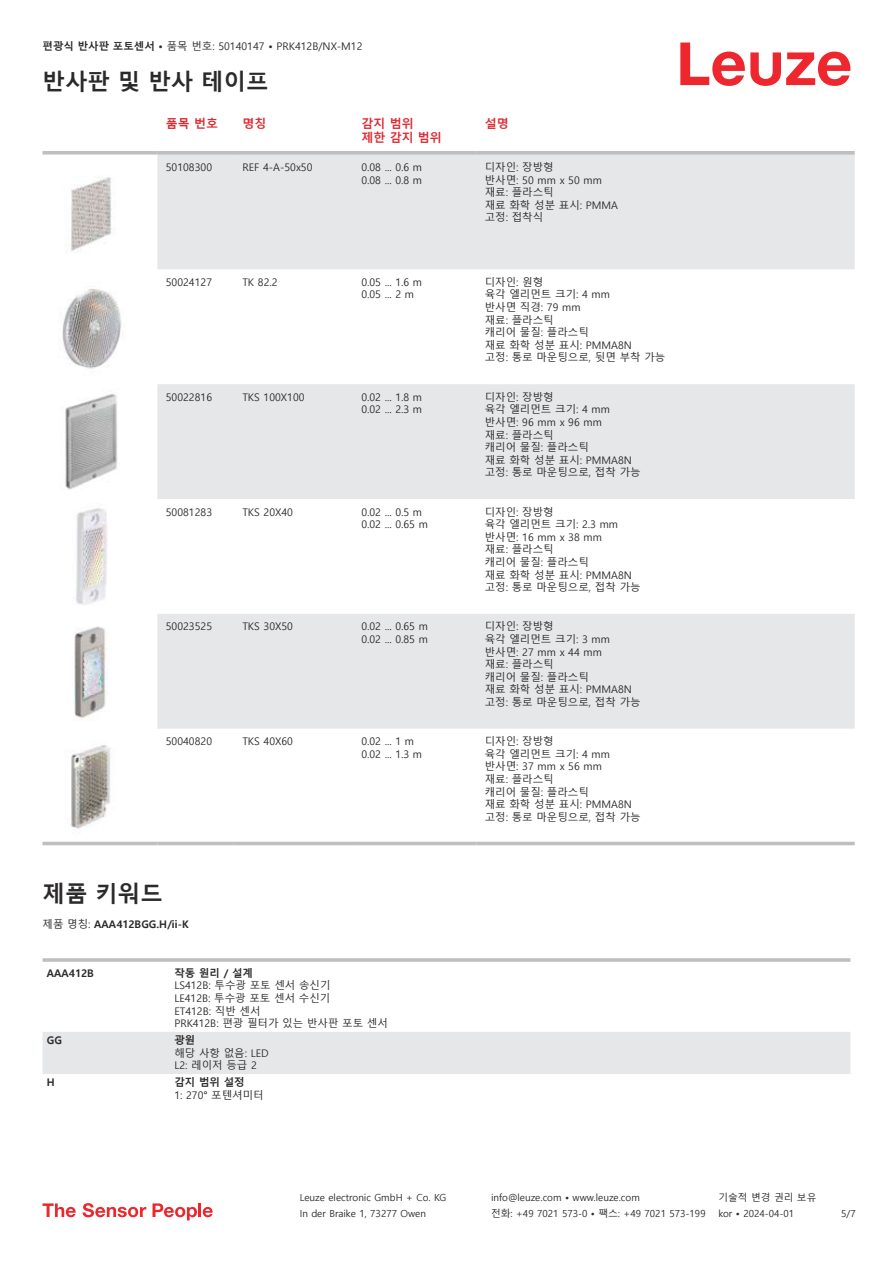
<style>
.page{position:relative;width:893px;height:1263px;background:#fff}
.page>*{position:absolute;margin:0;border:0;box-sizing:border-box;transform-origin:0 0}
.t1{font:700 22.5px "Malgun Gothic";color:#2b292a}
.t2{font:700 12px/14.4px "Malgun Gothic";color:#db2a30}
.t3{font:10.5px/12.6px "Malgun Gothic";color:#2b292a}
.t4{font:700 10.5px "Malgun Gothic";color:#2b292a}
.t5{font:9.75px "Malgun Gothic";color:#2b292a}
.s1{font-weight:700}
.s2{font-weight:400}
</style>
<div class="page">
<svg style="left:680px;top:43px;width:170px;height:43px"></svg>
<svg style="left:157px;top:155px;width:698px;height:574px;fill:#e6e7e9"></svg>
<svg style="left:43px;top:151px;width:114px;height:4px"></svg>
<svg style="left:157px;top:151px;width:77px;height:4px"></svg>
<svg style="left:234px;top:151px;width:119px;height:4px"></svg>
<svg style="left:353px;top:151px;width:123px;height:4px"></svg>
<svg style="left:476px;top:151px;width:379px;height:4px;background:#c1c3c5"></svg>
<hr style="left:43px;top:842px;width:114px;height:3px;background:#bdbfc1">
<hr style="left:157px;top:842px;width:77px;height:3px;background:#bdbfc1">
<hr style="left:234px;top:842px;width:119px;height:3px;background:#bdbfc1">
<hr style="left:353px;top:842px;width:123px;height:3px;background:#bdbfc1">
<hr style="left:476px;top:842px;width:379px;height:3px;background:#bdbfc1">
<img style="left:71px;top:177px;width:41px;height:75px">
<img style="left:62px;top:289px;width:60px;height:80px">
<img style="left:65px;top:394px;width:53px;height:96px">
<img style="left:73px;top:508px;width:34px;height:97px">
<img style="left:74px;top:626px;width:34px;height:94px">
<img style="left:70px;top:745px;width:40px;height:84px">
<div style="left:43px;top:1032px;width:807px;height:42px;background:#e6e7e9"></div>
<hr style="left:43px;top:958px;width:127px;height:4px;background:#c3c5c7">
<hr style="left:170px;top:958px;width:680px;height:4px;background:#c6c8c9">
<svg style="left:43px;top:1203px;width:33px;height:14px"></svg>
<svg style="left:83px;top:1203px;width:63px;height:14px"></svg>
<svg style="left:153px;top:1203px;width:44px;height:17px"></svg>
<hr style="left:198px;top:1203px;width:3px;height:14px;background:#ed272d">
<svg style="left:203px;top:1207px;width:10px;height:10px"></svg>
<p class="t3" style="left:43px;top:40px;width:321px"><span class="s1">편광식 반사판 포토센서 •</span> 품목 번호: 50140147 <span class="s1">•</span> PRK412B/NX-M12</p>
<h1 class="t1" style="left:43px;top:69px;width:228px">반사판 및 반사 테이프</h1>
<p class="t2" style="left:166px;top:116px;width:54px">품목 번호</p>
<p class="t2" style="left:242px;top:116px;width:25px">명칭</p>
<p class="t2" style="left:361px;top:116px;width:82px">감지 범위<br>제한 감지 범위</p>
<p class="t2" style="left:485px;top:116px;width:25px">설명</p>
<p class="t3" style="left:166px;top:161px;width:48px">50108300</p>
<p class="t3" style="left:242px;top:161px;width:72px">REF 4-A-50x50</p>
<p class="t3" style="left:361px;top:161px;width:62px">0.08 ... 0.6 m<br>0.08 ... 0.8 m</p>
<p class="t3" style="left:485px;top:161px;width:135px">디자인: 장방형<br>반사면: 50 mm x 50 mm 재료: 플라스틱<br>재료 화학 성분 표시: PMMA 고정: 접착식</p>
<p class="t3" style="left:166px;top:276px;width:48px">50024127</p>
<p class="t3" style="left:242px;top:276px;width:37px">TK 82.2</p>
<p class="t3" style="left:361px;top:276px;width:62px">0.05 ... 1.6 m<br>0.05 ... 2 m</p>
<p class="t3" style="left:485px;top:276px;width:182px">디자인: 원형<br>육각 엘리먼트 크기: 4 mm<br>반사면 직경: 79 mm<br>재료: 플라스틱<br>캐리어 물질: 플라스틱<br>재료 화학 성분 표시: PMMA8N<br>고정: 통로 마운팅으로, 뒷면 부착 가능</p>
<p class="t3" style="left:166px;top:391px;width:48px">50022816</p>
<p class="t3" style="left:242px;top:391px;width:64px">TKS 100X100</p>
<p class="t3" style="left:361px;top:391px;width:62px">0.02 ... 1.8 m<br>0.02 ... 2.3 m</p>
<p class="t3" style="left:485px;top:391px;width:157px">디자인: 장방형<br>육각 엘리먼트 크기: 4 mm 반사면: 96 mm x 96 mm<br>재료: 플라스틱<br>캐리어 물질: 플라스틱<br>재료 화학 성분 표시: PMMA8N 고정: 통로 마운팅으로, 접착 가능</p>
<p class="t3" style="left:166px;top:506px;width:48px">50081283</p>
<p class="t3" style="left:242px;top:506px;width:52px">TKS 20X40</p>
<p class="t3" style="left:361px;top:506px;width:68px">0.02 ... 0.5 m<br>0.02 ... 0.65 m</p>
<p class="t3" style="left:485px;top:506px;width:157px">디자인: 장방형<br>육각 엘리먼트 크기: 2.3 mm 반사면: 16 mm x 38 mm<br>재료: 플라스틱<br>캐리어 물질: 플라스틱<br>재료 화학 성분 표시: PMMA8N 고정: 통로 마운팅으로, 접착 가능</p>
<p class="t3" style="left:166px;top:620px;width:48px">50023525</p>
<p class="t3" style="left:242px;top:620px;width:52px">TKS 30X50</p>
<p class="t3" style="left:361px;top:620px;width:68px">0.02 ... 0.65 m<br>0.02 ... 0.85 m</p>
<p class="t3" style="left:485px;top:620px;width:157px">디자인: 장방형<br>육각 엘리먼트 크기: 3 mm 반사면: 27 mm x 44 mm<br>재료: 플라스틱<br>캐리어 물질: 플라스틱<br>재료 화학 성분 표시: PMMA8N 고정: 통로 마운팅으로, 접착 가능</p>
<p class="t3" style="left:166px;top:735px;width:48px">50040820</p>
<p class="t3" style="left:242px;top:735px;width:52px">TKS 40X60</p>
<p class="t3" style="left:361px;top:735px;width:62px">0.02 ... 1 m<br>0.02 ... 1.3 m</p>
<p class="t3" style="left:485px;top:735px;width:157px">디자인: 장방형<br>육각 엘리먼트 크기: 4 mm 반사면: 37 mm x 56 mm<br>재료: 플라스틱<br>캐리어 물질: 플라스틱<br>재료 화학 성분 표시: PMMA8N 고정: 통로 마운팅으로, 접착 가능</p>
<h1 class="t1" style="left:43px;top:881px;width:122px">제품 키워드</h1>
<p class="t4" style="left:43px;top:918px;width:148px"><span class="s2">제품 명칭:</span> AAA412BGG.H/ii-K</p>
<p class="t4" style="left:47px;top:967px;width:49px">AAA412B</p>
<p class="t4" style="left:174px;top:967px;width:80px">작동 원리 / 설계</p>
<p class="t3" style="left:174px;top:979px;width:215px">LS412B: 투수광 포토 센서 송신기<br>LE412B: 투수광 포토 센서 수신기<br>ET412B: 직반 센서<br>PRK412B: 편광 필터가 있는 반사판 포토 센서</p>
<p class="t4" style="left:47px;top:1034px;width:17px">GG</p>
<p class="t4" style="left:174px;top:1034px;width:22px">광원</p>
<p class="t3" style="left:174px;top:1047px;width:96px">해당 사항 없음: LED<br>L2: 레이저 등급 2</p>
<p class="t4" style="left:47px;top:1076px;width:10px">H</p>
<p class="t4" style="left:174px;top:1076px;width:72px">감지 범위 설정</p>
<p class="t3" style="left:174px;top:1089px;width:91px">1: 270° 포텐셔미터</p>
<p class="t5" style="left:300px;top:1192px;width:148px">Leuze electronic GmbH + Co. KG</p>
<p class="t5" style="left:491px;top:1192px;width:150px">info@leuze.com • www.leuze.com</p>
<p class="t5" style="left:718px;top:1192px;width:100px">기술적 변경 권리 보유</p>
<p class="t5" style="left:300px;top:1208px;width:128px">In der Braike 1, 73277 Owen</p>
<p class="t5" style="left:491px;top:1208px;width:216px">전화: +49 7021 573-0 • 팩스: +49 7021 573-199</p>
<p class="t5" style="left:718px;top:1208px;width:77px">kor • 2024-04-01</p>
<p class="t5" style="left:841px;top:1208px;width:16px">5/7</p>
</div>
